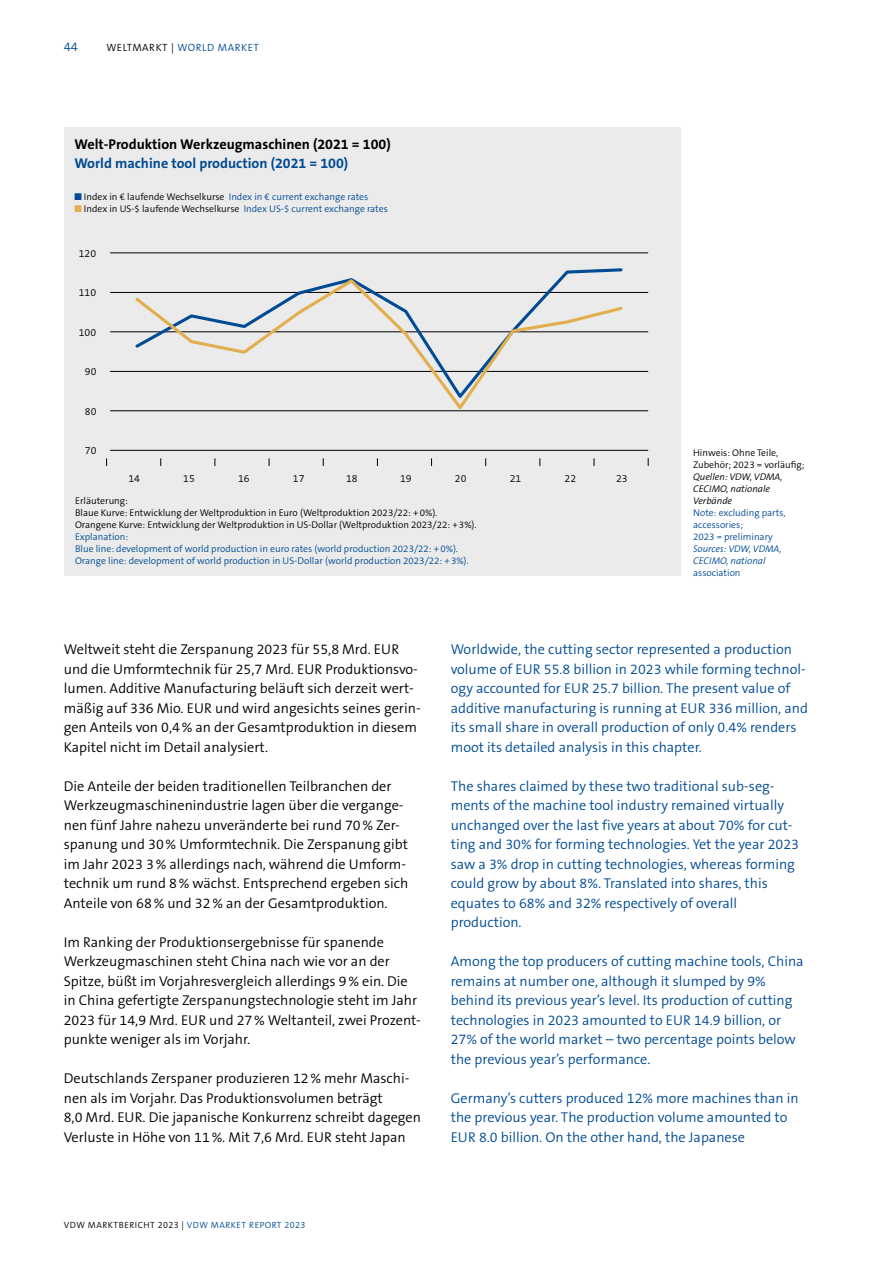
<style>
.page{position:relative;width:893px;height:1263px;background:#fff}
.page>*{position:absolute;margin:0;border:0;box-sizing:border-box;transform-origin:0 0}
.Fließtext_D{font:300 14.25px/19.5px "The Sans B Plus W4";color:#000}
.Fließtext_E{font:300 14.25px/19.5px "The Sans B Plus W4";color:#004b94}
.Kopf_D{font:700 14.25px "The Sans B Plus W7";color:#000}
.Kopf_E{font:700 14.25px "The Sans B Plus W7";color:#004b94}
.t1{font:300 12.75px "The Sans B Plus W4";color:#004b94}
.t2{font:300 10.5px "The Sans B Plus W4";color:#000}
.t3{font:300 10.5px "The Sans B Plus W4";letter-spacing:.055em;color:#004b94}
.BU_E{font:300 9.75px/12px "The Sans B Plus W4";color:#004b94}
.BU_D{font:300 9.75px/12px "The Sans B Plus W4";color:#000}
.BU_E-2{font:300 9.75px "The Sans B Plus W4";color:#000}
.BU_E-3{font:italic 300 9.75px/12px "The Sans B Plus W4";color:#004b94}
.BU_D-2{font:italic 300 9.75px/12px "The Sans B Plus W4";color:#000}
.t4{font:300 9px "The Sans B Plus W4";letter-spacing:.055em;color:#000}
.s1{color:#000}
.s2{color:#004b94}
.s3{color:#e2ae4e}
.s4{font-style:normal}
</style>
<div class="page">
<div style="left:64px;top:128px;width:616px;height:448px;background:#ebebeb"></div>
<hr style="left:110px;top:410px;width:538px;height:1px;background:#000">
<hr style="left:110px;top:371px;width:538px;height:1px;background:#000">
<hr style="left:110px;top:332px;width:538px;height:1px;background:#000">
<hr style="left:110px;top:292px;width:538px;height:1px;background:#000">
<hr style="left:110px;top:253px;width:538px;height:1px;background:#000">
<hr style="left:110px;top:450px;width:538px;height:1px;background:#000">
<svg style="left:133px;top:277px;width:492px;height:135px"></svg>
<p class="t1" style="left:64px;top:39px;width:16px">44</p>
<p class="t3" style="left:106px;top:41px;width:154px"><span class="s1">WELTMARKT |</span> WORLD MARKET</p>
<p class="Kopf_D" style="left:74px;top:135px;width:318px">Welt-Produktion Werkzeugmaschinen (2021 = 100)</p>
<p class="Kopf_E" style="left:74px;top:154px;width:275px">World machine tool production (2021 = 100)</p>
<p class="BU_E-2" style="left:74px;top:190px;width:295px"><span class="s2">■</span> Index in € laufende Wechselkurse <span class="s2">Index in € current exchange rates</span></p>
<p class="BU_E-2" style="left:74px;top:202px;width:315px"><span class="s3">■</span> Index in US-$ laufende Wechselkurse <span class="s2">Index US-$ current exchange rates</span></p>
<p class="t2" style="left:79px;top:247px;width:19px">120</p>
<p class="t2" style="left:79px;top:286px;width:19px">110</p>
<p class="t2" style="left:79px;top:326px;width:19px">100</p>
<p class="t2" style="left:85px;top:365px;width:13px">90</p>
<p class="t2" style="left:85px;top:405px;width:13px">80</p>
<p class="t2" style="left:85px;top:444px;width:13px">70</p>
<p class="t2" style="left:128px;top:472px;width:13px">14</p>
<p class="t2" style="left:183px;top:472px;width:13px">15</p>
<p class="t2" style="left:238px;top:472px;width:13px">16</p>
<p class="t2" style="left:293px;top:472px;width:13px">17</p>
<p class="t2" style="left:346px;top:472px;width:13px">18</p>
<p class="t2" style="left:400px;top:472px;width:13px">19</p>
<p class="t2" style="left:455px;top:472px;width:13px">20</p>
<p class="t2" style="left:510px;top:472px;width:13px">21</p>
<p class="t2" style="left:565px;top:472px;width:13px">22</p>
<p class="t2" style="left:616px;top:472px;width:13px">23</p>
<p class="BU_D" style="left:75px;top:495px;width:54px">Erläuterung:</p>
<p class="BU_D" style="left:75px;top:507px;width:364px">Blaue Kurve: Entwicklung der Weltproduktion in Euro (Weltproduktion 2023/22: +0%).</p>
<p class="BU_D" style="left:75px;top:519px;width:403px">Orangene Kurve: Entwicklung der Weltproduktion in US-Dollar (Weltproduktion 2023/22: +3%).</p>
<p class="BU_E" style="left:75px;top:531px;width:55px">Explanation:</p>
<p class="BU_E" style="left:75px;top:543px;width:384px">Blue line: development of world production in euro rates (world production 2023/22: +0%).</p>
<p class="BU_E" style="left:75px;top:555px;width:395px">Orange line: development of world production in US-Dollar (world production 2023/22: +3%).</p>
<p class="BU_D" style="left:693px;top:447px;width:113px">Hinweis: Ohne Teile,<br>Zubehör; 2023 = vorläufig;</p>
<p class="BU_D-2" style="left:693px;top:471px;width:91px">Quellen: VDW, VDMA,<br>CECIMO, nationale<br>Verbände</p>
<p class="BU_E" style="left:693px;top:507px;width:94px">Note: excluding parts, accessories;<br>2023 = preliminary</p>
<p class="BU_E-3" style="left:693px;top:543px;width:90px">Sources: VDW, VDMA,<br>CECIMO, national <span class="s4">association</span></p>
<p class="Fließtext_D" style="left:64px;top:640px;width:358px">Weltweit steht die Zerspanung 2023 für 55,8 Mrd. EUR und die Umformtechnik für 25,7 Mrd. EUR Produktionsvo&shy;lumen. Additive Manufacturing beläuft sich derzeit wert&shy;mäßig auf 336 Mio. EUR und wird angesichts seines gerin&shy;gen Anteils von 0,4% an der Gesamtproduktion in diesem Kapitel nicht im Detail analysiert.</p>
<p class="Fließtext_D" style="left:64px;top:776px;width:346px">Die Anteile der beiden traditionellen Teilbranchen der Werkzeugmaschinenindustrie lagen über die vergange&shy;nen fünf Jahre nahezu unveränderte bei rund 70% Zer&shy;spanung und 30% Umformtechnik. Die Zerspanung gibt im Jahr 2023 3% allerdings nach, während die Umform&shy;technik um rund 8% wächst. Entsprechend ergeben sich Anteile von 68% und 32% an der Gesamtproduktion.</p>
<p class="Fließtext_D" style="left:64px;top:932px;width:359px">Im Ranking der Produktionsergebnisse für spanende Werkzeugmaschinen steht China nach wie vor an der Spitze, büßt im Vorjahresvergleich allerdings 9% ein. Die in China gefertigte Zerspanungstechnologie steht im Jahr 2023 für 14,9 Mrd. EUR und 27% Weltanteil, zwei Prozent&shy;punkte weniger als im Vorjahr.</p>
<p class="Fließtext_D" style="left:64px;top:1069px;width:359px">Deutschlands Zerspaner produzieren 12% mehr Maschi&shy;nen als im Vorjahr. Das Produktionsvolumen beträgt<br>8,0 Mrd. EUR. Die japanische Konkurrenz schreibt dagegen Verluste in Höhe von 11%. Mit 7,6 Mrd. EUR steht Japan</p>
<p class="t4" style="left:64px;top:1219px;width:243px">VDW MARKTBERICHT 2023 | <span class="s2">VDW MARKET REPORT 2023</span></p>
<p class="Fließtext_E" style="left:451px;top:640px;width:359px">Worldwide, the cutting sector represented a production volume of EUR 55.8 billion in 2023 while forming technol&shy;ogy accounted for EUR 25.7 billion. The present value of additive manufacturing is running at EUR 336 million, and its small share in overall production of only 0.4% renders moot its detailed analysis in this chapter.</p>
<p class="Fließtext_E" style="left:451px;top:776px;width:350px">The shares claimed by these two traditional sub-seg&shy;ments of the machine tool industry remained virtually unchanged over the last five years at about 70% for cut&shy;ting and 30% for forming technologies. Yet the year 2023 saw a 3% drop in cutting technologies, whereas forming could grow by about 8%. Translated into shares, this equates to 68% and 32% respectively of overall production.</p>
<p class="Fließtext_E" style="left:451px;top:952px;width:354px">Among the top producers of cutting machine tools, China remains at number one, although it slumped by 9% behind its previous year’s level. Its production of cutting technologies in 2023 amounted to EUR 14.9 billion, or 27% of the world market – two percentage points below the previous year’s performance.</p>
<p class="Fließtext_E" style="left:451px;top:1088px;width:349px">Germany’s cutters produced 12% more machines than in the previous year. The production volume amounted to<br>EUR 8.0 billion. On the other hand, the Japanese</p>
</div>
